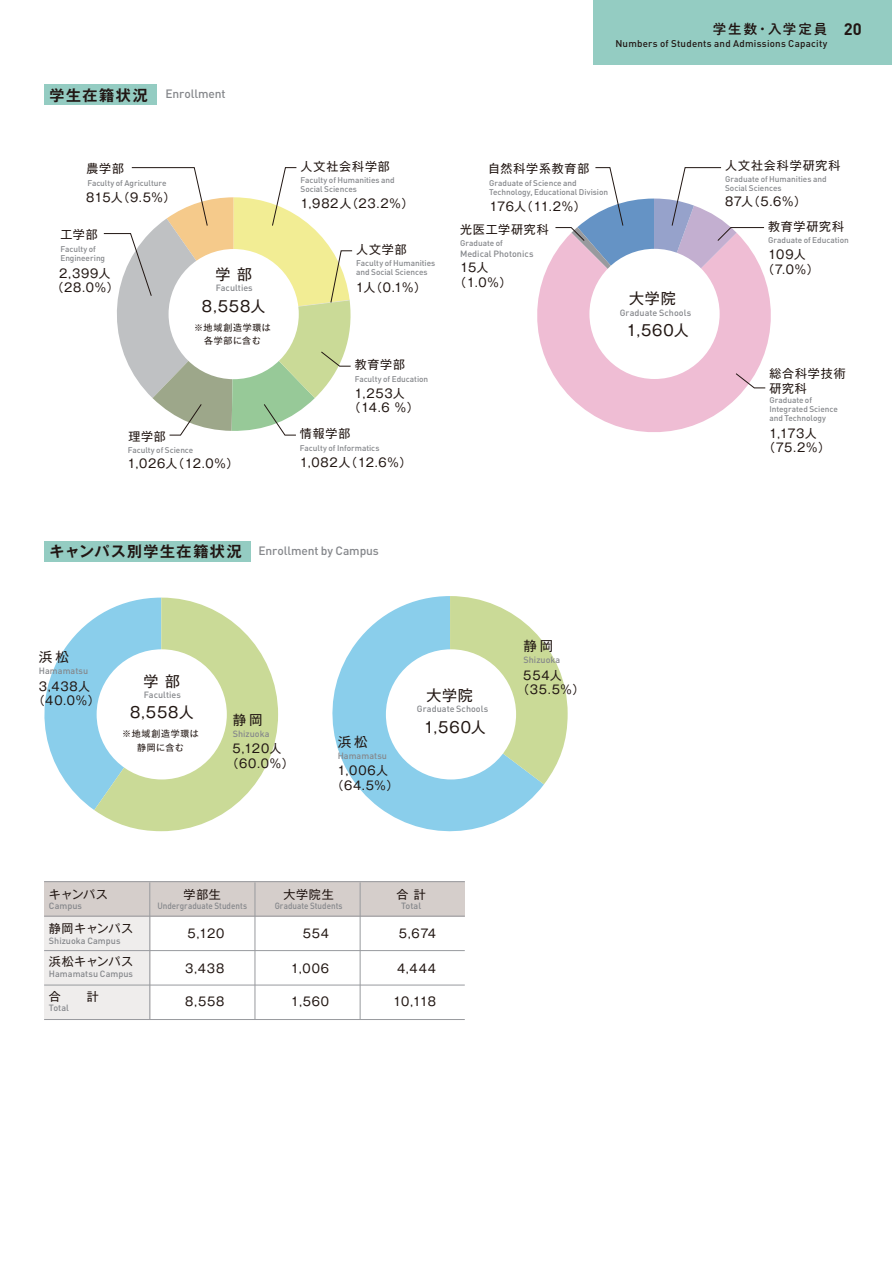
<style>
.page{position:relative;width:893px;height:1263px;background:#fff}
.page>*{position:absolute;margin:0;border:0;box-sizing:border-box;transform-origin:0 0}
.t1{font:15px/31.8px "Gothic MB101 Pro Regular 90 msp RKSJ H";letter-spacing:.055em;color:#211612;text-align:center}
.t2{font:13.5px "Shuei M Go Std B 90 msp RKSJ H";letter-spacing:.14em;color:#211613}
.t3{font:13.5px "Gothic MB101 Pro Regular 90 msp RKSJ H";letter-spacing:.21em;color:#211612}
.t4{font:12px/14.4px "Gothic MB101 Pro Regular 90 msp RKSJ H";letter-spacing:.065em;color:#211612;text-align:center}
.t5{font:500 12px "DIN";letter-spacing:-.01em;color:#85878b}
.t6{font:12px "Gothic MB101 Pro Regular 90 msp RKSJ H";letter-spacing:.02em;color:#211612}
.t7{font:12px "Gothic MB101 Pro Regular 90 msp RKSJ H";letter-spacing:.015em;color:#211612}
.t8{font:500 9.75px "DIN";letter-spacing:.025em;color:#211613}
.t9{font:500 9px "DIN";color:#85878b}
.t10{font:500 9px "DIN";color:#85878b;scale:.9 1}
.t11{font:9px/13.5px "Gothic MB101 Pro Regular 90 msp RKSJ H";letter-spacing:.07em;color:#211612;text-align:center}
.t12{font:500 8.25px/9px "DIN";letter-spacing:-.005em;color:#85878b}
.s1{font-family:"Gothic MB101 Pro De Bold 90 msp RKSJ H";font-weight:400;font-size:15px;color:#211613}
.s2{font-family:"DIN";font-weight:700;font-size:16.5px}
</style>
<div class="page">
<svg style="left:332px;top:596px;width:212px;height:236px;fill:#8aceeb"></svg>
<svg style="left:450px;top:596px;width:118px;height:188px"></svg>
<svg style="left:44px;top:598px;width:234px;height:233px"></svg>
<svg style="left:537px;top:254px;width:234px;height:178px;fill:#efbdd4"></svg>
<div style="left:97px;top:649px;width:130px;height:130px;background:#fff;border-radius:50%"></div>
<div style="left:386px;top:649px;width:130px;height:130px;background:#fff;border-radius:50%"></div>
<div style="left:44px;top:916px;width:106px;height:103px;background:#efedec"></div>
<div style="left:44px;top:881px;width:421px;height:35px;background:#d5cecb"></div>
<div style="left:44px;top:85px;width:113px;height:20px;background:#94ccc2"></div>
<div style="left:44px;top:541px;width:206px;height:21px;background:#94ccc2"></div>
<div style="left:589px;top:249px;width:131px;height:130px;background:#fff;border-radius:50%"></div>
<svg style="left:555px;top:167px;width:210px;height:148px"></svg>
<svg style="left:735px;top:373px;width:31px;height:16px"></svg>
<svg style="left:103px;top:167px;width:250px;height:269px"></svg>
<hr style="left:44px;top:881px;width:421px;height:1px;background:#989a9e">
<hr style="left:44px;top:916px;width:421px;height:1px;background:#989a9e">
<hr style="left:44px;top:950px;width:421px;height:1px;background:#989a9e">
<hr style="left:44px;top:985px;width:421px;height:1px;background:#989a9e">
<hr style="left:44px;top:1019px;width:421px;height:1px;background:#989a9e">
<hr style="left:255px;top:882px;width:1px;height:137px;background:#989a9e">
<hr style="left:149px;top:882px;width:1px;height:137px;background:#989a9e">
<hr style="left:360px;top:882px;width:1px;height:137px;background:#989a9e">
<div style="left:594px;top:1px;width:298px;height:64px;background:#94ccc2"></div>
<h3 class="t5" style="left:49px;top:90px;width:178px"><span class="s1">学生在籍状況</span> Enrollment</h3>
<h3 class="t4" style="left:87px;top:163px;width:39px">農学部</h3>
<h3 class="t4" style="left:300px;top:161px;width:91px">人文社会科学部</h3>
<h3 class="t4" style="left:300px;top:198px;width:115px">1,982人（23.2%）</h3>
<p class="t12" style="left:300px;top:177px;width:96px">Faculty of Humanities and<br>Social Sciences</p>
<p class="t12" style="left:87px;top:179px;width:81px">Faculty of Agriculture</p>
<h3 class="t4" style="left:86px;top:191px;width:91px">815人（9.5%）</h3>
<h3 class="t4" style="left:60px;top:228px;width:39px">工学部</h3>
<p class="t12" style="left:60px;top:245px;width:46px">Faculty of<br>Engineering</p>
<h3 class="t4" style="left:52px;top:268px;width:69px">2,399人（28.0%）</h3>
<h1 class="t1" style="left:202px;top:260px;width:65px">学 部<br>8,558人</h1>
<p class="t9" style="left:216px;top:285px;width:39px">Faculties</p>
<p class="t11" style="left:194px;top:322px;width:78px">※地域創造学環は各学部に含む</p>
<h3 class="t4" style="left:356px;top:244px;width:52px">人文学部</h3>
<p class="t12" style="left:356px;top:260px;width:81px">Faculty of Humanities and Social Sciences</p>
<h3 class="t4" style="left:356px;top:282px;width:72px">1人（0.1%）</h3>
<h3 class="t4" style="left:355px;top:359px;width:52px">教育学部</h3>
<p class="t12" style="left:355px;top:375px;width:75px">Faculty of Education</p>
<h3 class="t4" style="left:348px;top:388px;width:72px;text-align:left;text-indent:6px">1,253人（14.6 %）</h3>
<h3 class="t4" style="left:300px;top:428px;width:52px">情報学部</h3>
<p class="t12" style="left:300px;top:444px;width:81px">Faculty of Informatics</p>
<h3 class="t4" style="left:128px;top:431px;width:39px">理学部</h3>
<p class="t12" style="left:128px;top:447px;width:67px">Faculty of Science</p>
<h3 class="t4" style="left:127px;top:458px;width:113px">1,026人（12.0%）</h3>
<h3 class="t4" style="left:300px;top:457px;width:113px">1,082人（12.6%）</h3>
<h2 class="t2" style="left:713px;top:24px;width:151px">学生数・入学定員 <span class="s2">20</span></h2>
<p class="t8" style="left:615px;top:40px;width:214px">Numbers of Students and Admissions Capacity</p>
<h3 class="t4" style="left:488px;top:163px;width:103px">自然科学系教育部</h3>
<h3 class="t4" style="left:489px;top:200px;width:98px">176人（11.2%）</h3>
<p class="t12" style="left:489px;top:179px;width:121px">Graduate of Science and<br>Technology, Educational Division</p>
<h3 class="t4" style="left:460px;top:224px;width:90px">光医工学研究科</h3>
<h3 class="t4" style="left:454px;top:262px;width:59px;text-align:left;text-indent:6px">15人（1.0%）</h3>
<p class="t12" style="left:460px;top:239px;width:44px">Graduate of</p>
<p class="t9" style="left:460px;top:250px;width:75px">Medical Photonics</p>
<h1 class="t1" style="left:626px;top:285px;width:64px;text-align:left">大学院<br>1,560人</h1>
<p class="t9" style="left:620px;top:309px;width:73px">Graduate Schools</p>
<h3 class="t4" style="left:725px;top:160px;width:117px">人文社会科学研究科</h3>
<h3 class="t4" style="left:725px;top:196px;width:82px">87人（5.6%）</h3>
<p class="t12" style="left:725px;top:176px;width:103px">Graduate of Humanities and<br>Social Sciences</p>
<h3 class="t4" style="left:768px;top:221px;width:78px">教育学研究科</h3>
<h3 class="t4" style="left:762px;top:249px;width:58px">109人（7.0%）</h3>
<p class="t12" style="left:768px;top:236px;width:82px">Graduate of Education</p>
<h3 class="t4" style="left:769px;top:368px;width:78px;text-align:left">総合科学技術研究科</h3>
<p class="t12" style="left:769px;top:397px;width:70px">Graduate of<br>Integrated Science and Technology</p>
<h3 class="t4" style="left:763px;top:427px;width:69px;text-align:left;text-indent:6px">1,173人（75.2%）</h3>
<h3 class="t5" style="left:49px;top:546px;width:331px"><span class="s1">キャンパス別学生在籍状況</span> Enrollment by Campus</h3>
<h2 class="t3" style="left:523px;top:641px;width:31px">静岡</h2>
<p class="t9" style="left:523px;top:657px;width:38px">Shizuoka</p>
<h2 class="t3" style="left:39px;top:652px;width:31px">浜松</h2>
<p class="t9" style="left:39px;top:668px;width:51px">Hamamatsu</p>
<h3 class="t4" style="left:517px;top:669px;width:69px;text-align:left;text-indent:6px">554人（35.5%）</h3>
<h1 class="t1" style="left:130px;top:667px;width:65px">学 部<br>8,558人</h1>
<p class="t11" style="left:122px;top:728px;width:78px">※地域創造学環は静岡に含む</p>
<h3 class="t4" style="left:33px;top:680px;width:69px">3,438人（40.0%）</h3>
<h1 class="t1" style="left:424px;top:682px;width:64px;text-align:left">大学院<br>1,560人</h1>
<p class="t9" style="left:144px;top:691px;width:39px">Faculties</p>
<p class="t9" style="left:417px;top:706px;width:73px">Graduate Schools</p>
<h2 class="t3" style="left:233px;top:715px;width:31px">静岡</h2>
<p class="t9" style="left:233px;top:731px;width:38px">Shizuoka</p>
<h2 class="t3" style="left:338px;top:737px;width:31px">浜松</h2>
<p class="t9" style="left:338px;top:753px;width:51px">Hamamatsu</p>
<h3 class="t4" style="left:227px;top:743px;width:69px">5,120人（60.0%）</h3>
<h3 class="t4" style="left:331px;top:765px;width:69px">1,006人（64.5%）</h3>
<h3 class="t4" style="left:49px;top:889px;width:60px">キャンパス</h3>
<p class="t9" style="left:49px;top:903px;width:35px">Campus</p>
<h3 class="t6" style="left:49px;top:924px;width:86px">静岡キャンパス</h3>
<p class="t9" style="left:49px;top:937px;width:73px">Shizuoka Campus</p>
<h3 class="t7" style="left:49px;top:957px;width:86px">浜松キャンパス</h3>
<p class="t9" style="left:49px;top:970px;width:86px">Hamamatsu Campus</p>
<h3 class="t4" style="left:49px;top:991px;width:51px">合　　計</h3>
<p class="t9" style="left:49px;top:1005px;width:22px">Total</p>
<h3 class="t4" style="left:183px;top:889px;width:39px">学部生</h3>
<p class="t10" style="left:157px;top:903px;width:101px">Undergraduate Students</p>
<h3 class="t4" style="left:283px;top:889px;width:52px">大学院生</h3>
<p class="t10" style="left:275px;top:903px;width:77px">Graduate Students</p>
<h3 class="t4" style="left:188px;top:928px;width:38px">5,120</h3>
<h3 class="t4" style="left:303px;top:928px;width:28px">554</h3>
<h3 class="t4" style="left:185px;top:963px;width:41px">3,438</h3>
<h3 class="t4" style="left:291px;top:963px;width:40px">1,006</h3>
<h3 class="t4" style="left:185px;top:996px;width:41px">8,558</h3>
<h3 class="t4" style="left:291px;top:996px;width:40px">1,560</h3>
<h3 class="t4" style="left:397px;top:889px;width:31px">合 計</h3>
<p class="t9" style="left:401px;top:903px;width:22px">Total</p>
<h3 class="t4" style="left:399px;top:928px;width:39px">5,674</h3>
<h3 class="t4" style="left:397px;top:963px;width:41px">4,444</h3>
<h3 class="t4" style="left:393px;top:996px;width:45px">10,118</h3>
</div>
